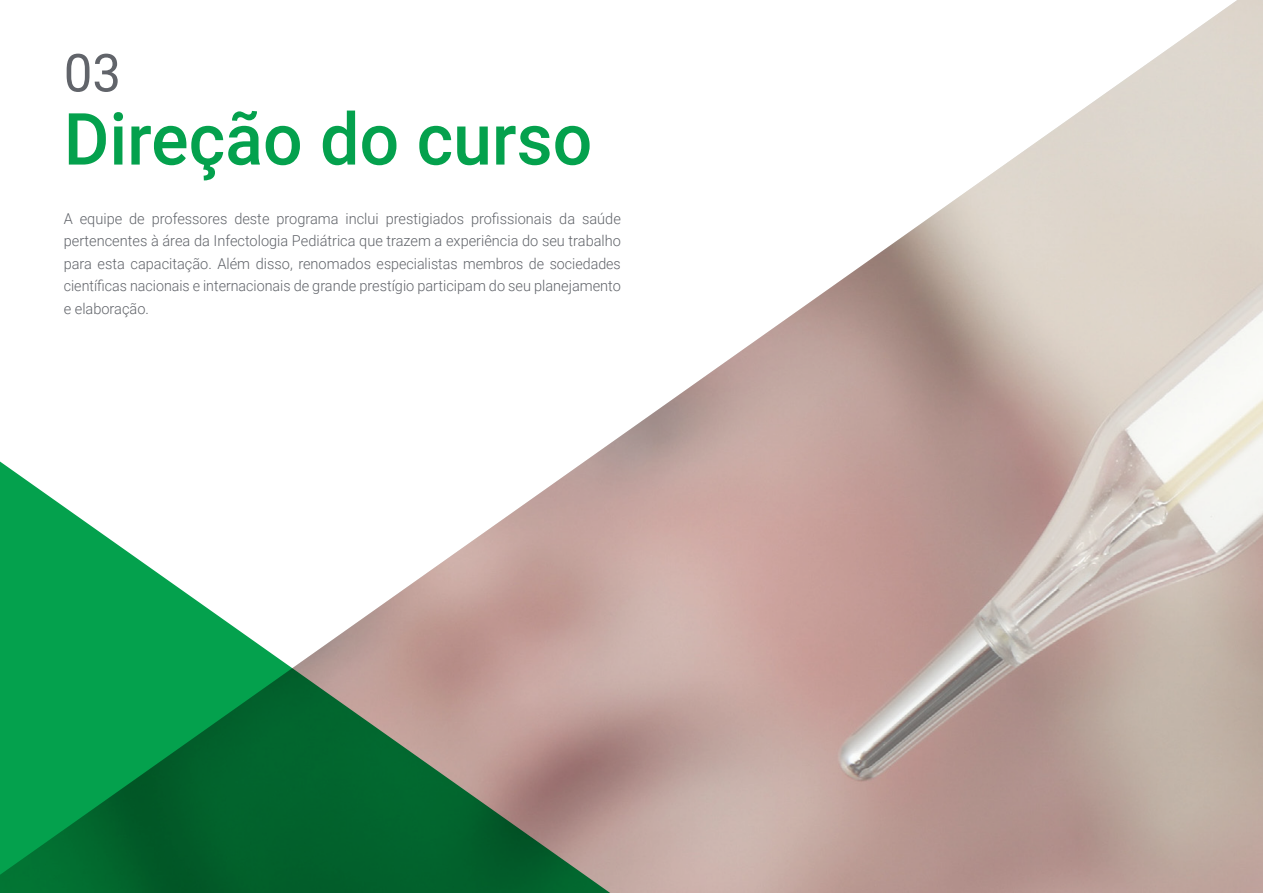
<style>
.page{position:relative;width:1263px;height:893px;background:#fff}
.page>*{position:absolute;margin:0;border:0;box-sizing:border-box;transform-origin:0 0}
.t1{font:500 72px "Roboto";color:#04a14d}
.t2{font:52.5px "Roboto";color:#61646a}
.t3{font:300 15px/22.5px "Roboto";color:#61646a;text-align:justify}
</style>
<div class="page">
<img style="left:607px;top:0;width:656px;height:893px">
<svg style="left:0;top:446px;width:640px;height:447px"></svg>
<h2 class="t2" style="left:64px;top:36px;width:59px">03</h2>
<h1 class="t1" style="left:64px;top:89px;width:530px">Direção do curso</h1>
<p class="t3" style="left:64px;top:207px;width:559px">A equipe de professores deste programa inclui prestigiados profissionais da saúde pertencentes à área da Infectologia Pediátrica que trazem a experiência do seu trabalho para esta capacitação. Além disso, renomados especialistas membros de sociedades científicas nacionais e internacionais de grande prestígio participam do seu planejamento e elaboração.</p>
</div>
